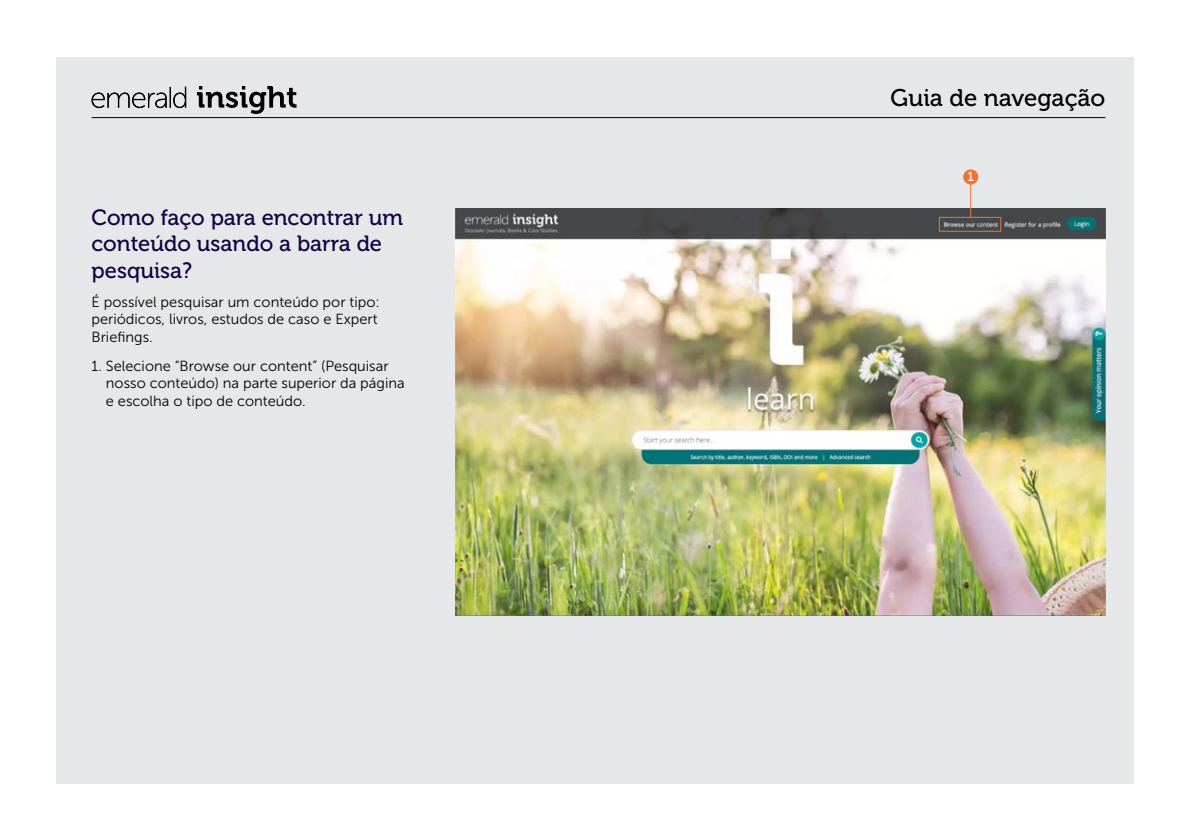
<style>
.page{position:relative;width:1191px;height:840px;background:#fff}
.page>*{position:absolute;margin:0;border:0;box-sizing:border-box;transform-origin:0 0}
.t1{font:24px "Museo 500";color:#000}
.t2{font:22px/26.4px "Museo 500";color:#110041}
.t3{font:14.6px/17.6px "Museo Sans 300";color:#000}
.t4{font:13.4px "Museo Sans 500";color:#fff}
</style>
<div class="page">
<div style="left:57px;top:57px;width:1077px;height:725px;background:#e6e7e8"></div>
<hr style="left:92px;top:117px;width:1013px;height:1px;background:#000">
<svg style="left:92px;top:86px;width:204px;height:28px"></svg>
<img style="left:455px;top:208px;width:650px;height:407px">
<hr style="left:970px;top:181px;width:1px;height:36px;background:#f37231">
<div style="left:963px;top:169px;width:15px;height:15px;background:#f37231;border-radius:50%"></div>
<div style="left:939px;top:217px;width:62px;height:15px;border:1px solid #f37231"></div>
<p class="t2" style="left:92px;top:204px;width:313px">Como faço para encontrar um conteúdo usando a barra de pesquisa?</p>
<p class="t3" style="left:92px;top:292px;width:290px">É possível pesquisar um conteúdo por tipo: periódicos, livros, estudos de caso e Expert<br>Briefings.</p>
<p class="t3" style="left:106px;top:356px;width:300px;text-indent:-14px">1. Selecione “Browse our content” (Pesquisar nosso conteúdo) na parte superior da página e escolha o tipo de conteúdo.</p>
<h1 class="t1" style="left:890px;top:84px;width:216px">Guia de navegação</h1>
<p class="t4" style="left:967px;top:169px;width:8px">1</p>
</div>
